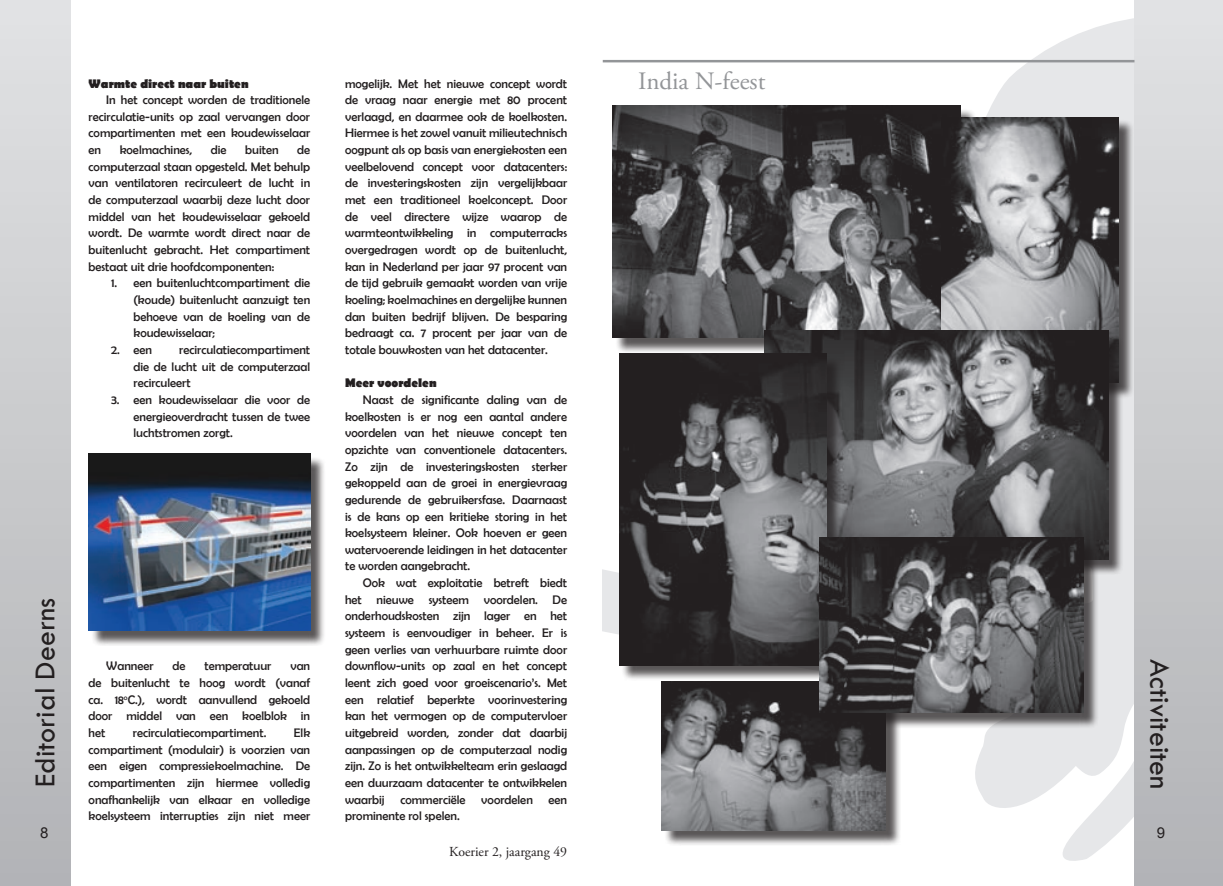
<style>
.page{position:relative;width:1223px;height:886px;background:#fff}
.page>*{position:absolute;margin:0;border:0;box-sizing:border-box;transform-origin:0 0}
.t1{font:30px "Tw Cen";color:#231f20}
.t2{font:25px "Adobe Garamond Pro";color:#939598}
.t3{font:15px "Arial";color:#231f20}
.t4{font:13.75px "Adobe Garamond Pro";color:#231f20}
.t5{font:12.5px/16.6px "Berlin Sans FB";color:#231f20;text-align:justify}
.t6{font:700 12.5px "Berlin Sans FB";color:#231f20}
</style>
<div class="page">
<div style="left:0;top:0;width:71px;height:886px;background:linear-gradient(to bottom,#e1e2e4,#b2b3b6)"></div>
<svg style="left:877px;top:18px;width:257px;height:843px"></svg>
<div style="left:1134px;top:0;width:88px;height:886px;background:linear-gradient(to bottom,#e1e2e4,#b2b3b6)"></div>
<div style="left:90px;top:455px;width:235px;height:191px;background:#231f20;opacity:.75"></div>
<img style="left:89px;top:454px;width:221px;height:177px">
<hr style="left:602px;top:60px;width:532px;height:2px;background:#939598">
<div style="left:614px;top:108px;width:362px;height:245px;background:#231f20;opacity:.75"></div>
<img style="left:612px;top:106px;width:348px;height:232px">
<div style="left:943px;top:119px;width:191px;height:279px;background:#231f20;opacity:.75"></div>
<img style="left:941px;top:117px;width:177px;height:215px">
<div style="left:766px;top:332px;width:357px;height:243px;background:#231f20;opacity:.75"></div>
<img style="left:764px;top:330px;width:344px;height:229px">
<div style="left:621px;top:356px;width:221px;height:325px;background:#231f20;opacity:.75"></div>
<img style="left:619px;top:354px;width:208px;height:311px">
<div style="left:663px;top:683px;width:238px;height:163px;background:#231f20;opacity:.75"></div>
<img style="left:661px;top:681px;width:224px;height:149px">
<div style="left:821px;top:539px;width:277px;height:189px;background:#231f20;opacity:.75"></div>
<img style="left:819px;top:537px;width:264px;height:176px">
<p class="t6" style="left:89px;top:76px;width:161px">Warmte direct naar buiten</p>
<p class="t5" style="left:89px;top:92px;width:223px;text-indent:18px">In het concept worden de traditionele recirculatie-units op zaal vervangen door compartimenten met een koudewisselaar en</p>
<p class="t5" style="left:120px;top:141px;width:74px">koelmachines,</p>
<p class="t5" style="left:211px;top:141px;width:17px">die</p>
<p class="t5" style="left:245px;top:141px;width:35px">buiten</p>
<p class="t5" style="left:89px;top:141px;width:223px;text-indent:209px">de computerzaal staan opgesteld. Met behulp van ventilatoren recirculeert de lucht in de computerzaal waarbij deze lucht door middel van het koudewisselaar gekoeld wordt. De warmte wordt direct naar de buitenlucht gebracht. Het compartiment bestaat uit drie hoofdcomponenten:</p>
<p class="t5" style="left:133px;top:275px;width:178px;text-indent:-22px">1. een buitenluchtcompartiment die (koude) buitenlucht aanzuigt ten behoeve van de koeling van de koudewisselaar;</p>
<p class="t5" style="left:111px;top:341px;width:42px">2. een</p>
<p class="t5" style="left:133px;top:341px;width:178px;text-indent:46px">recirculatiecompartiment die de lucht uit de computerzaal recirculeert</p>
<p class="t5" style="left:133px;top:391px;width:178px;text-indent:-22px">3. een koudewisselaar die voor de energieoverdracht tussen de twee luchtstromen zorgt.</p>
<h1 class="t1" style="left:27px;top:787px;width:191px;rotate:-90deg">Editorial Deerns</h1>
<p class="t3" style="left:40px;top:823px;width:10px">8</p>
<p class="t5" style="left:106px;top:658px;width:49px">Wanneer</p>
<p class="t5" style="left:172px;top:658px;width:14px">de</p>
<p class="t5" style="left:204px;top:658px;width:69px">temperatuur</p>
<p class="t5" style="left:89px;top:658px;width:223px;text-indent:202px">van de buitenlucht te hoog wordt (vanaf ca. 18<sup>o</sup>C.), wordt aanvullend gekoeld door middel van een koelblok in het</p>
<p class="t5" style="left:89px;top:724px;width:223px;text-indent:205px">Elk compartiment (modulair) is voorzien van een eigen compressiekoelmachine. De compartimenten zijn hiermee volledig onafhankelijk van elkaar en volledige koelsysteem interrupties zijn niet meer</p>
<p class="t5" style="left:133px;top:724px;width:135px">recirculatiecompartiment.</p>
<p class="t5" style="left:345px;top:75px;width:224px">mogelijk. Met het nieuwe concept wordt de vraag naar energie met 80 procent verlaagd, en daarmee ook de koelkosten.<br>Hiermee is het zowel vanuit milieutechnisch oogpunt als op basis van energiekosten een veelbelovend concept voor datacenters: de investeringskosten zijn vergelijkbaar met een traditioneel koelconcept. Door de veel directere wijze waarop de warmteontwikkeling in computerracks overgedragen wordt op de buitenlucht, kan in Nederland per jaar 97 procent van de tijd gebruik gemaakt worden van vrije koeling; koelmachines en dergelijke kunnen dan buiten bedrijf blijven. De besparing bedraagt ca. 7 procent per jaar van de totale bouwkosten van het datacenter.</p>
<p class="t6" style="left:345px;top:376px;width:93px">Meer voordelen</p>
<p class="t5" style="left:345px;top:391px;width:223px;text-indent:18px">Naast de significante daling van de koelkosten is er nog een aantal andere voordelen van het nieuwe concept ten opzichte van conventionele datacenters.<br>Zo zijn de investeringskosten sterker gekoppeld aan de groei in energievraag gedurende de gebruikersfase. Daarnaast is de kans op een kritieke storing in het koelsysteem kleiner. Ook hoeven er geen watervoerende leidingen in het datacenter te worden aangebracht.</p>
<p class="t5" style="left:345px;top:574px;width:224px;text-indent:18px">Ook wat exploitatie betreft biedt het nieuwe systeem voordelen. De onderhoudskosten zijn lager en het systeem is eenvoudiger in beheer. Er is geen verlies van verhuurbare ruimte door downflow-units op zaal en het concept leent zich goed voor groeiscenario’s. Met een relatief beperkte voorinvestering kan het vermogen op de computervloer uitgebreid worden, zonder dat daarbij aanpassingen op de computerzaal nodig zijn. Zo is het ontwikkelteam erin geslaagd een duurzaam datacenter te ontwikkelen waarbij</p>
<p class="t5" style="left:400px;top:791px;width:67px">commerciële</p>
<p class="t5" style="left:481px;top:791px;width:53px">voordelen</p>
<p class="t5" style="left:548px;top:791px;width:20px">een</p>
<p class="t5" style="left:345px;top:807px;width:116px">prominente rol spelen.</p>
<p class="t4" style="left:449px;top:843px;width:119px">Koerier 2, jaargang 49</p>
<h2 class="t2" style="left:638px;top:66px;width:129px">India N-feest</h2>
<h1 class="t1" style="left:1178px;top:659px;width:132px;rotate:90deg">Activiteiten</h1>
<p class="t3" style="left:1156px;top:823px;width:10px">9</p>
</div>
